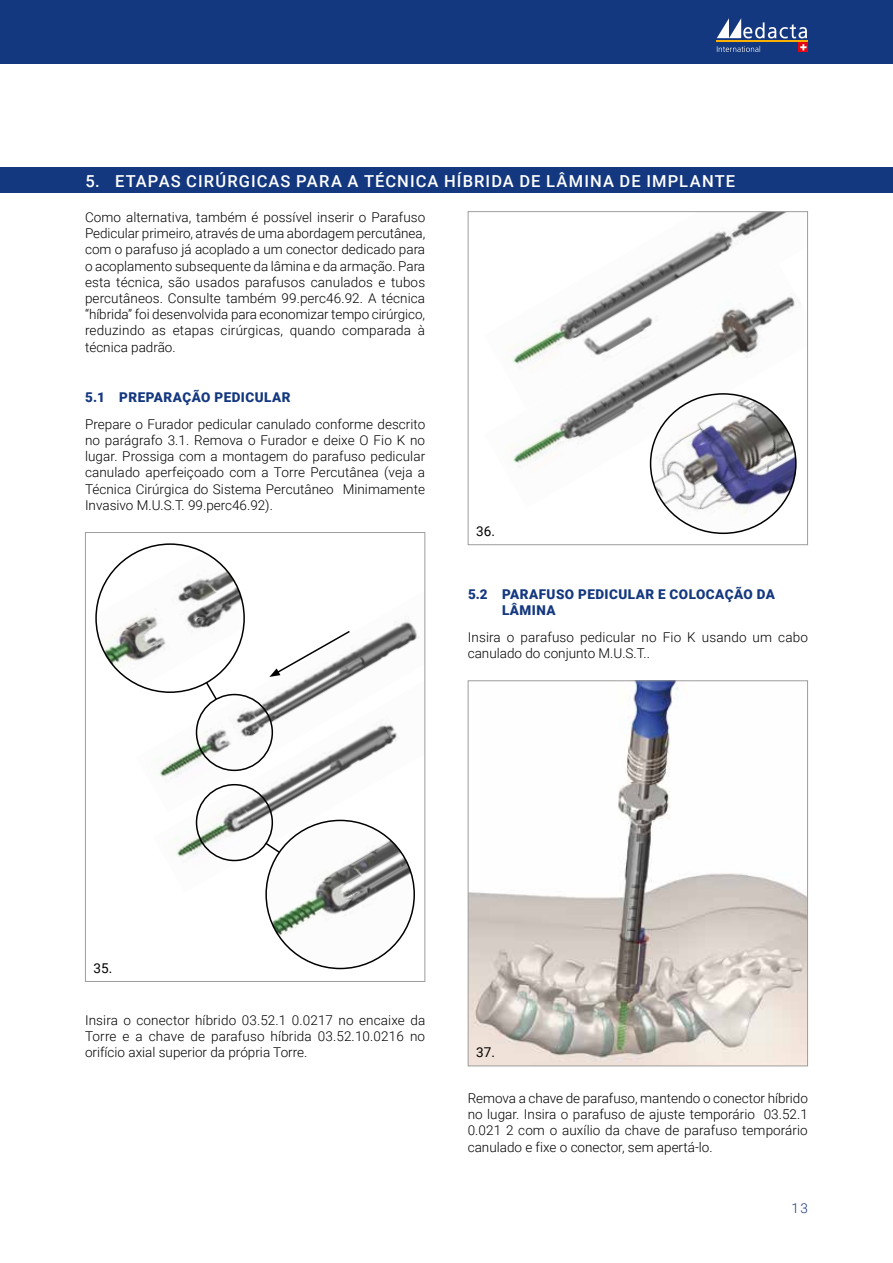
<style>
.page{position:relative;width:893px;height:1263px;background:#fff}
.page>*{position:absolute;margin:0;border:0;box-sizing:border-box;transform-origin:0 0}
.t1{font:500 16.5px "Roboto";letter-spacing:.07em;color:#fff}
.t2{font:300 13.5px/16.2px "Roboto";letter-spacing:.005em;color:#000;text-align:justify}
.t3{font:900 13.5px/16.2px "Roboto";letter-spacing:.035em;color:#14387f}
.t4{font:13.5px "Roboto";color:#000}
.t5{font:300 13.5px "Roboto";color:#14387f}
</style>
<div class="page">
<div style="left:0;top:0;width:893px;height:64px;background:#14387f"></div>
<hr style="left:716px;top:40px;width:92px;height:1px;background:#f9b000">
<svg style="left:717px;top:18px;width:90px;height:20px"></svg>
<svg style="left:799px;top:43px;width:9px;height:9px"></svg>
<svg style="left:800px;top:44px;width:6px;height:6px"></svg>
<svg style="left:717px;top:46px;width:43px;height:6px"></svg>
<div style="left:0;top:168px;width:893px;height:25px;background:#14387f"></div>
<img style="left:139px;top:607px;width:280px;height:84px">
<img style="left:153px;top:680px;width:266px;height:206px">
<img style="left:266px;top:820px;width:148px;height:148px;border-radius:74px">
<svg style="left:264px;top:841px;width:17px;height:13px"></svg>
<div style="left:196px;top:694px;width:77px;height:77px;border:2px solid #000;border-radius:50%"></div>
<svg style="left:96px;top:544px;width:148px;height:148px"></svg>
<img style="left:96px;top:552px;width:148px;height:134px">
<div style="left:196px;top:784px;width:77px;height:77px;border:2px solid #000;border-radius:50%"></div>
<svg style="left:204px;top:680px;width:14px;height:21px"></svg>
<svg style="left:269px;top:629px;width:82px;height:48px"></svg>
<div style="left:85px;top:532px;width:340px;height:450px;border:1px solid #9d9d9c"></div>
<img style="left:663px;top:213px;width:122px;height:51px">
<img style="left:509px;top:264px;width:292px;height:212px">
<img style="left:651px;top:394px;width:145px;height:139px">
<div style="left:468px;top:211px;width:340px;height:334px;border:1px solid #9d9d9c"></div>
<img style="left:470px;top:682px;width:336px;height:382px">
<div style="left:468px;top:680px;width:340px;height:386px;border:1px solid #9d9d9c"></div>
<p class="t1" style="left:85px;top:169px;width:651px">5. ETAPAS CIRÚRGICAS PARA A TÉCNICA HÍBRIDA DE LÂMINA DE IMPLANTE</p>
<p class="t2" style="left:85px;top:209px;width:342px">Como alternativa, também é possível inserir o Parafuso Pedicular primeiro, através de uma abordagem percutânea, com o parafuso já acoplado a um conector dedicado para o acoplamento subsequente da lâmina e da armação. Para esta técnica, são usados parafusos canulados e tubos percutâneos. Consulte também 99.perc46.92. A técnica “híbrida” foi desenvolvida para economizar tempo cirúrgico, reduzindo as etapas cirúrgicas, quando comparada à técnica padrão.</p>
<p class="t3" style="left:85px;top:388px;width:207px">5.1 PREPARAÇÃO PEDICULAR</p>
<p class="t2" style="left:85px;top:415px;width:342px">Prepare o Furador pedicular canulado conforme descrito no parágrafo 3.1. Remova o Furador e deixe O Fio K no lugar. Prossiga com a montagem do parafuso pedicular canulado aperfeiçoado com a Torre Percutânea (veja a Técnica Cirúrgica do Sistema Percutâneo Minimamente Invasivo M.U.S.T. 99.perc46.92).</p>
<p class="t4" style="left:476px;top:521px;width:20px">36.</p>
<p class="t3" style="left:502px;top:585px;width:274px;text-indent:-34px">5.2 PARAFUSO PEDICULAR E COLOCAÇÃO DA<br>LÂMINA</p>
<p class="t2" style="left:468px;top:628px;width:342px">Insira o parafuso pedicular no Fio K usando um cabo canulado do conjunto M.U.S.T..</p>
<p class="t4" style="left:94px;top:958px;width:20px">35.</p>
<p class="t2" style="left:85px;top:1011px;width:342px">Insira o conector híbrido 03.52.1 0.0217 no encaixe da Torre e a chave de parafuso híbrida 03.52.10.0216 no orifício axial superior da própria Torre.</p>
<p class="t4" style="left:476px;top:1043px;width:20px">37.</p>
<p class="t2" style="left:468px;top:1089px;width:342px">Remova a chave de parafuso, mantendo o conector híbrido no lugar. Insira o parafuso de ajuste temporário 03.52.1<br>0.021 2 com o auxílio da chave de parafuso temporário canulado e fixe o conector, sem apertá-lo.</p>
<p class="t5" style="left:792px;top:1198px;width:18px">13</p>
</div>
